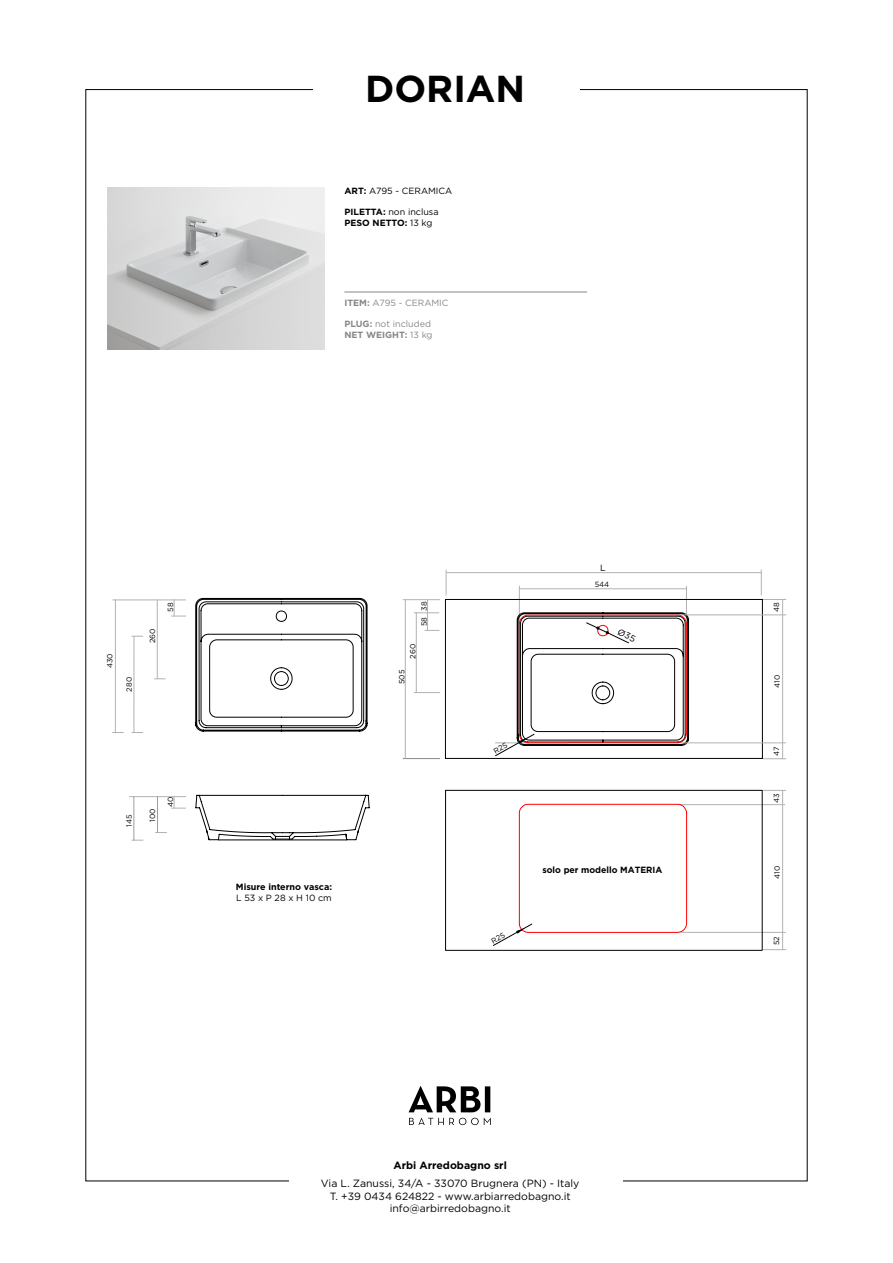
<style>
.page{position:relative;width:893px;height:1263px;background:#fff}
.page>*{position:absolute;margin:0;border:0;box-sizing:border-box;transform-origin:0 0}
.t1{font:700 37.5px "Gotham";color:#000}
.t2{font:10.5px/12.6px "Gotham";color:#000;text-align:center}
.t3{font:700 10.5px "Gotham";color:#000}
.t4{font:700 9px/10.5px "Gotham";color:#000}
.t5{font:9px "Gotham";color:#000}
.t6{font:700 9px/10.5px "Gotham";color:#878787}
.t7{font:9px "Gotham";color:#878787}
.t8{font:7.5px "Gotham";color:#000}
.s1{font-weight:700}
.s2{font-weight:400}
</style>
<div class="page">
<svg style="left:409px;top:1086px;width:81px;height:26px"></svg>
<svg style="left:409px;top:1118px;width:82px;height:7px"></svg>
<hr style="left:344px;top:292px;width:243px;height:1px;background:#878787">
<img style="left:108px;top:187px;width:217px;height:162px">
<svg style="left:155px;top:832px;width:12px;height:1px"></svg>
<hr style="left:130px;top:796px;width:56px;height:1px;background:#b2b2b2">
<hr style="left:520px;top:588px;width:166px;height:1px;background:#b2b2b2">
<hr style="left:519px;top:586px;width:1px;height:36px;background:#b2b2b2">
<hr style="left:686px;top:586px;width:1px;height:36px;background:#b2b2b2">
<hr style="left:134px;top:796px;width:1px;height:44px;background:#9d9d9c">
<hr style="left:157px;top:796px;width:1px;height:36px;background:#9d9d9c">
<hr style="left:445px;top:599px;width:317px;height:1px;background:#000">
<hr style="left:445px;top:599px;width:1px;height:159px;background:#000">
<hr style="left:445px;top:758px;width:317px;height:1px;background:#000">
<hr style="left:762px;top:599px;width:1px;height:159px;background:#000">
<hr style="left:446px;top:572px;width:315px;height:1px;background:#b2b2b2">
<svg style="left:446px;top:570px;width:1px;height:25px"></svg>
<hr style="left:403px;top:599px;width:37px;height:1px;background:#b2b2b2">
<hr style="left:403px;top:758px;width:37px;height:1px;background:#878787">
<hr style="left:405px;top:600px;width:1px;height:158px;background:#b2b2b2">
<hr style="left:416px;top:613px;width:1px;height:79px;background:#b2b2b2">
<svg style="left:414px;top:692px;width:26px;height:1px"></svg>
<hr style="left:427px;top:600px;width:1px;height:30px;background:#b2b2b2">
<svg style="left:425px;top:630px;width:14px;height:1px"></svg>
<svg style="left:414px;top:612px;width:25px;height:1px"></svg>
<svg style="left:195px;top:598px;width:172px;height:133px"></svg>
<div style="left:276px;top:611px;width:11px;height:10px;border:1px solid #000;border-radius:50%"></div>
<hr style="left:218px;top:840px;width:129px;height:1px;background:#000">
<svg style="left:196px;top:795px;width:173px;height:45px"></svg>
<hr style="left:113px;top:600px;width:73px;height:1px;background:#b2b2b2">
<hr style="left:115px;top:600px;width:1px;height:133px;background:#b2b2b2">
<hr style="left:681px;top:615px;width:105px;height:1px;background:#b2b2b2">
<svg style="left:761px;top:570px;width:25px;height:30px"></svg>
<svg style="left:763px;top:758px;width:23px;height:1px"></svg>
<hr style="left:681px;top:743px;width:105px;height:1px;background:#b2b2b2">
<hr style="left:782px;top:599px;width:1px;height:160px;background:#b2b2b2">
<hr style="left:680px;top:804px;width:105px;height:1px;background:#b2b2b2">
<svg style="left:763px;top:790px;width:23px;height:1px"></svg>
<svg style="left:763px;top:949px;width:23px;height:1px"></svg>
<hr style="left:681px;top:932px;width:105px;height:1px;background:#b2b2b2">
<hr style="left:782px;top:790px;width:1px;height:160px;background:#b2b2b2">
<hr style="left:134px;top:636px;width:1px;height:96px;background:#b2b2b2">
<hr style="left:157px;top:600px;width:1px;height:79px;background:#b2b2b2">
<svg style="left:171px;top:600px;width:15px;height:17px"></svg>
<svg style="left:171px;top:796px;width:15px;height:13px"></svg>
<div style="left:445px;top:790px;width:318px;height:161px;border:1px solid #000"></div>
<svg style="left:492px;top:804px;width:195px;height:142px"></svg>
<svg style="left:495px;top:613px;width:194px;height:143px"></svg>
<h1 class="t1" style="left:365px;top:64px;width:162px">DORIAN</h1>
<p class="t5" style="left:344px;top:185px;width:109px"><span class="s1">ART:</span> A795 - CERAMICA</p>
<p class="t4" style="left:344px;top:207px;width:96px">PILETTA: <span class="s2">non inclusa<br></span>PESO NETTO: <span class="s2">13 kg</span></p>
<p class="t7" style="left:344px;top:297px;width:106px"><span class="s1">ITEM:</span> A795 - CERAMIC</p>
<p class="t6" style="left:344px;top:319px;width:90px">PLUG: <span class="s2">not included<br></span>NET WEIGHT: <span class="s2">13 kg</span></p>
<p class="t8" style="left:105px;top:668px;width:16px;rotate:-90deg">430</p>
<p class="t8" style="left:124px;top:692px;width:16px;rotate:-90deg">280</p>
<p class="t8" style="left:148px;top:643px;width:16px;rotate:-90deg">260</p>
<p class="t8" style="left:166px;top:612px;width:11px;rotate:-90deg">58</p>
<p class="t8" style="left:124px;top:827px;width:14px;rotate:-90deg">145</p>
<p class="t8" style="left:148px;top:822px;width:15px;rotate:-90deg">100</p>
<p class="t8" style="left:166px;top:807px;width:12px;rotate:-90deg">40</p>
<p class="t4" style="left:236px;top:881px;width:98px">Misure interno vasca:</p>
<p class="t5" style="left:236px;top:892px;width:97px">L 53 x P 28 x H 10 cm</p>
<p class="t8" style="left:419px;top:611px;width:11px;rotate:-90deg">38</p>
<p class="t8" style="left:419px;top:626px;width:11px;rotate:-90deg">58</p>
<p class="t8" style="left:408px;top:659px;width:16px;rotate:-90deg">260</p>
<p class="t8" style="left:397px;top:684px;width:16px;rotate:-90deg">505</p>
<p class="t5" style="left:600px;top:562px;width:7px">L</p>
<p class="t8" style="left:595px;top:579px;width:16px">544</p>
<p class="t4" style="left:542px;top:865px;width:121px">solo per modello MATERIA</p>
<p class="t3" style="left:393px;top:1158px;width:115px">Arbi Arredobagno srl</p>
<p class="t2" style="left:321px;top:1177px;width:260px">Via L. Zanussi, 34/A - 33070 Brugnera (PN) - Italy<br>T. +39 0434 624822 - www.arbiarredobagno.it info@arbirredobagno.it</p>
<p class="t8" style="left:772px;top:612px;width:11px;rotate:-90deg">48</p>
<p class="t8" style="left:772px;top:688px;width:15px;rotate:-90deg">410</p>
<p class="t8" style="left:772px;top:756px;width:11px;rotate:-90deg">47</p>
<p class="t8" style="left:772px;top:803px;width:11px;rotate:-90deg">43</p>
<p class="t8" style="left:772px;top:879px;width:15px;rotate:-90deg">410</p>
<p class="t8" style="left:772px;top:945px;width:11px;rotate:-90deg">52</p>
</div>
